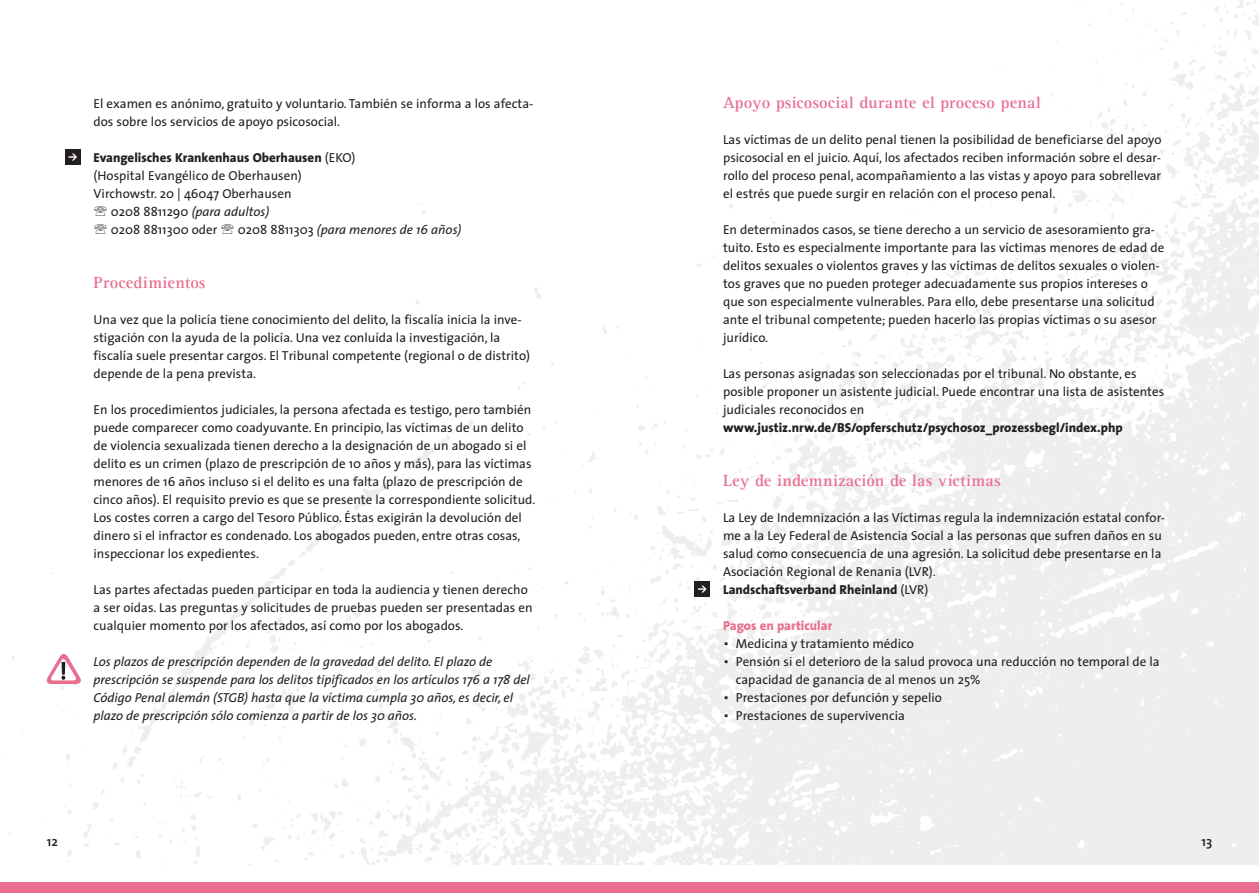
<style>
.page{position:relative;width:1259px;height:893px;background:#fff}
.page>*{position:absolute;margin:0;border:0;box-sizing:border-box;transform-origin:0 0}
.t1{font:700 16.5px "Rotis Serif";letter-spacing:.01em;color:#e96e90}
.t2{font:600 13.5px "The Sans";color:#231f20}
.t3{font:13.05px/18px "The Sans";color:#231f20}
.t4{font:italic 13.05px/18px "The Sans";letter-spacing:-.005em;color:#231f20}
.t5{font:800 13.05px "The Sans";color:#231f20}
.t6{font:800 13.05px "The Sans";color:#e96e90}
.s1{font-weight:400}
.s2{font-style:normal}
.s3{font-weight:800}
.s4{font-family:"DIN";font-weight:500;font-size:22.5px}
</style>
<div class="page">
<div style="left:0;top:882px;width:629px;height:11px;background:#e96e90"></div>
<div style="left:629px;top:882px;width:630px;height:11px;background:#e96e90"></div>
<div style="left:629px;top:0;width:630px;height:864px;background:linear-gradient(to right,#fdfdfd,#f2f2f3)"></div>
<svg style="left:46px;top:653px;width:35px;height:31px"></svg>
<div style="left:65px;top:149px;width:16px;height:16px;background:#231f20"></div>
<svg style="left:69px;top:154px;width:8px;height:6px"></svg>
<div style="left:694px;top:581px;width:16px;height:16px;background:#231f20"></div>
<svg style="left:698px;top:586px;width:8px;height:6px"></svg>
<p class="t3" style="left:94px;top:94px;width:441px">El examen es anónimo, gratuito y voluntario. También se informa a los afecta&shy;dos sobre los servicios de apoyo psicosocial.</p>
<p class="t5" style="left:94px;top:147px;width:263px">Evangelisches Krankenhaus Oberhausen <span class="s1">(EKO)</span></p>
<p class="t3" style="left:94px;top:166px;width:210px">(Hospital Evangélico de Oberhausen)</p>
<p class="t3" style="left:94px;top:184px;width:199px">Virchowstr. 20 | 46047 Oberhausen</p>
<p class="t4" style="left:111px;top:202px;width:160px"><span class="s2">0208 8811290</span> (para adultos)</p>
<p class="t3" style="left:111px;top:220px;width:108px">0208 8811300 oder</p>
<p class="t4" style="left:238px;top:220px;width:225px"><span class="s2">0208 8811303</span> (para menores de 16 años)</p>
<p class="t1" style="left:94px;top:273px;width:114px">Procedimientos</p>
<p class="t3" style="left:94px;top:310px;width:438px">Una vez que la policía tiene conocimiento del delito, la fiscalía inicia la inve&shy;stigación con la ayuda de la policía. Una vez conluída la investigación, la fiscalía suele presentar cargos. El Tribunal competente (regional o de distrito) depende de la pena prevista.</p>
<p class="t3" style="left:94px;top:400px;width:443px">En los procedimientos judiciales, la persona afectada es testigo, pero también puede comparecer como coadyuvante. En principio, las víctimas de un delito de violencia sexualizada tienen derecho a la designación de un abogado si el delito es un crimen (plazo de prescripción de 10 años y más), para las víctimas menores de 16 años incluso si el delito es una falta (plazo de prescripción de cinco años). El requisito previo es que se presente la correspondiente solicitud.<br>Los costes corren a cargo del Tesoro Público. Éstas exigirán la devolución del dinero si el infractor es condenado. Los abogados pueden, entre otras cosas, inspeccionar los expedientes.</p>
<p class="t3" style="left:94px;top:580px;width:441px">Las partes afectadas pueden participar en toda la audiencia y tienen derecho a ser oídas. Las preguntas y solicitudes de pruebas pueden ser presentadas en cualquier momento por los afectados, así como por los abogados.</p>
<p class="t4" style="left:94px;top:652px;width:438px">Los plazos de prescripción dependen de la gravedad del delito. El plazo de prescripción se suspende para los delitos tipificados en los artículos 176 a 178 del Código Penal alemán (STGB) hasta que la víctima cumpla 30 años, es decir, el plazo de prescripción sólo comienza a partir de los 30 años.</p>
<p class="t1" style="left:723px;top:93px;width:319px">Apoyo psicosocial durante el proceso penal</p>
<p class="t3" style="left:723px;top:130px;width:440px;text-align:justify">Las víctimas de un delito penal tienen la posibilidad de beneficiarse del apoyo psicosocial en el juicio. Aquí, los afectados reciben información sobre el desar&shy;rollo del proceso penal, acompañamiento a las vistas y apoyo para sobrellevar el estrés que puede surgir en relación con el proceso penal.</p>
<p class="t3" style="left:723px;top:220px;width:443px">En determinados casos, se tiene derecho a un servicio de asesoramiento gra&shy;tuito. Esto es especialmente importante para las víctimas menores de edad de delitos sexuales o violentos graves y las víctimas de delitos sexuales o violen&shy;tos graves que no pueden proteger adecuadamente sus propios intereses o que son especialmente vulnerables. Para ello, debe presentarse una solicitud ante el tribunal competente; pueden hacerlo las propias víctimas o su asesor jurídico.</p>
<p class="t3" style="left:723px;top:364px;width:443px">Las personas asignadas son seleccionadas por el tribunal. No obstante, es posible proponer un asistente judicial. Puede encontrar una lista de asistentes judiciales reconocidos en</p>
<p class="t5" style="left:723px;top:417px;width:401px">www.justiz.nrw.de/BS/opferschutz/psychosoz_prozessbegl/index.php</p>
<p class="t1" style="left:723px;top:471px;width:279px">Ley de indemnización de las víctimas</p>
<p class="t3" style="left:723px;top:508px;width:444px">La Ley de Indemnización a las Víctimas regula la indemnización estatal confor&shy;me a la Ley Federal de Asistencia Social a las personas que sufren daños en su salud como consecuencia de una agresión. La solicitud debe presentarse en la Asociación Regional de Renania (LVR).<br><span class="s3">Landschaftsverband Rheinland</span> (LVR)</p>
<p class="t6" style="left:723px;top:615px;width:111px">Pagos en particular</p>
<p class="t3" style="left:723px;top:634px;width:192px"><span class="s4">·</span> Medicina y tratamiento médico</p>
<p class="t3" style="left:723px;top:652px;width:438px"><span class="s4">·</span> Pensión si el deterioro de la salud provoca una reducción no temporal de la</p>
<p class="t3" style="left:736px;top:670px;width:246px">capacidad de ganancia de al menos un 25%</p>
<p class="t3" style="left:723px;top:688px;width:220px"><span class="s4">·</span> Prestaciones por defunción y sepelio</p>
<p class="t3" style="left:723px;top:706px;width:183px"><span class="s4">·</span> Prestaciones de supervivencia</p>
<p class="t2" style="left:47px;top:830px;width:13px">12</p>
<p class="t2" style="left:1201px;top:830px;width:12px">13</p>
</div>
